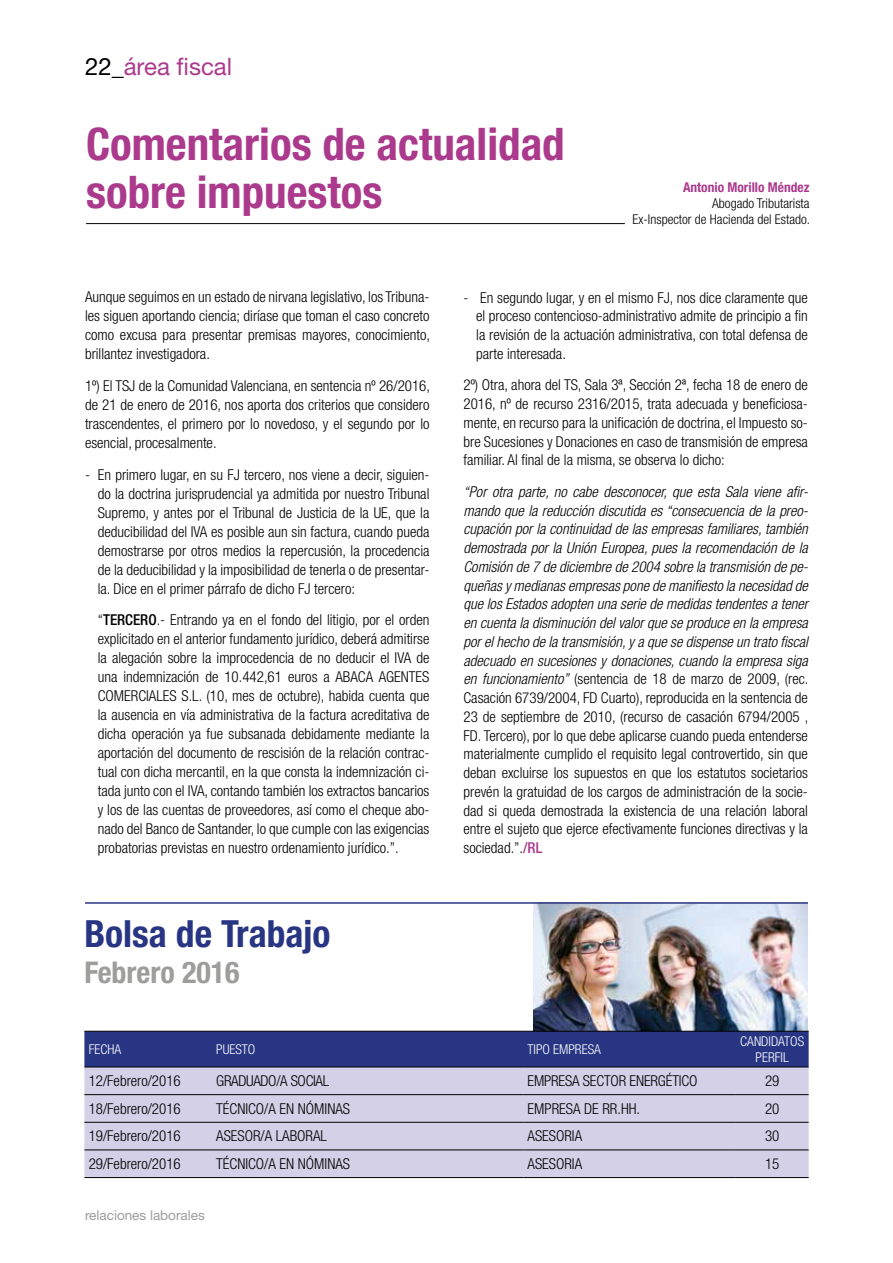
<style>
.page{position:relative;width:893px;height:1263px;background:#fff}
.page>*{position:absolute;margin:0;border:0;box-sizing:border-box;transform-origin:0 0}
.t1{font:700 condensed 45px/48px "Helvetica Neue LT Std";color:#ab3a8d}
.t2{font:700 condensed 37.5px "Helvetica Neue LT Std";color:#283583}
.t3{font:700 condensed 30px "Helvetica Neue LT Std";color:#9d9d9c}
.t4{font:24px "Helvetica Neue LT Std";color:#ab3a8d}
.t5{font:300 condensed 15px/18.9px "Helvetica Neue LT Std";color:#000;text-align:justify}
.t6{font:italic 300 condensed 15px/18.8px "Helvetica Neue LT Std";color:#000;text-align:justify}
.t7{font:300 condensed 15px "Helvetica Neue LT Std";letter-spacing:-.02em;color:#000}
.t8{font:300 condensed 13.5px/16.2px "Helvetica Neue LT Std";color:#000;text-align:right}
.t9{font:300 condensed 13.5px/16.2px "Helvetica Neue LT Std";color:#fff;text-align:center}
.t10{font:700 condensed 13.5px "Helvetica Neue LT Std";color:#ab3a8d}
.t11{font:13.5px "Helvetica Neue LT Std";color:#9d9d9c}
.s1{color:#000}
.s2{font-weight:500}
.s3{font-style:normal}
.s4{font-weight:500;font-style:normal;color:#ab3a8d}
</style>
<div class="page">
<hr style="left:86px;top:223px;width:539px;height:1px;background:#000">
<img style="left:533px;top:904px;width:275px;height:127px">
<div style="left:84px;top:1032px;width:725px;height:34px;background:#283583"></div>
<div style="left:84px;top:1067px;width:725px;height:110px;background:#d3d0e7"></div>
<hr style="left:736px;top:1031px;width:73px;height:1px;background:#000">
<hr style="left:84px;top:1031px;width:128px;height:1px;background:#000">
<hr style="left:212px;top:1031px;width:311px;height:1px;background:#000">
<hr style="left:523px;top:1031px;width:213px;height:1px;background:#000">
<hr style="left:84px;top:1066px;width:128px;height:1px;background:#000">
<hr style="left:212px;top:1066px;width:311px;height:1px;background:#000">
<hr style="left:84px;top:1094px;width:128px;height:1px;background:#000">
<hr style="left:212px;top:1094px;width:311px;height:1px;background:#000">
<hr style="left:84px;top:1122px;width:128px;height:1px;background:#000">
<hr style="left:212px;top:1122px;width:311px;height:1px;background:#000">
<hr style="left:84px;top:1149px;width:128px;height:1px;background:#000">
<hr style="left:212px;top:1149px;width:311px;height:1px;background:#000">
<hr style="left:84px;top:1177px;width:128px;height:1px;background:#000">
<hr style="left:212px;top:1177px;width:311px;height:1px;background:#000">
<hr style="left:735px;top:1031px;width:1px;height:35px;background:#283583">
<hr style="left:523px;top:1066px;width:213px;height:1px;background:#000">
<hr style="left:736px;top:1066px;width:73px;height:1px;background:#000">
<hr style="left:523px;top:1094px;width:213px;height:1px;background:#000">
<hr style="left:736px;top:1094px;width:73px;height:1px;background:#000">
<hr style="left:523px;top:1122px;width:213px;height:1px;background:#000">
<hr style="left:736px;top:1122px;width:73px;height:1px;background:#000">
<hr style="left:523px;top:1149px;width:213px;height:1px;background:#000">
<hr style="left:736px;top:1149px;width:73px;height:1px;background:#000">
<hr style="left:523px;top:1177px;width:213px;height:1px;background:#000">
<hr style="left:736px;top:1177px;width:73px;height:1px;background:#000">
<hr style="left:85px;top:902px;width:723px;height:2px;background:#283583">
<h3 class="t4" style="left:85px;top:52px;width:149px"><span class="s1">22_</span>área fiscal</h3>
<h1 class="t1" style="left:86px;top:119px;width:480px">Comentarios de actualidad sobre impuestos</h1>
<p class="t10" style="left:683px;top:179px;width:128px">Antonio Morillo Méndez</p>
<p class="t8" style="left:632px;top:195px;width:179px">Abogado Tributarista<br>Ex-Inspector de Hacienda del Estado.</p>
<p class="t5" style="left:85px;top:287px;width:346px">Aunque seguimos en un estado de nirvana legislativo, los Tribuna&shy;les siguen aportando ciencia; diríase que toman el caso concreto como excusa para presentar premisas mayores, conocimiento, brillantez investigadora.</p>
<p class="t5" style="left:85px;top:376px;width:347px">1º) El TSJ de la Comunidad Valenciana, en sentencia nº 26/2016, de 21 de enero de 2016, nos aporta dos criterios que considero trascendentes, el primero por lo novedoso, y el segundo por lo esencial, procesalmente.</p>
<p class="t5" style="left:98px;top:465px;width:333px;text-indent:-13px">- En primero lugar, en su FJ tercero, nos viene a decir, siguien&shy;do la doctrina jurisprudencial ya admitida por nuestro Tribunal Supremo, y antes por el Tribunal de Justicia de la UE, que la deducibilidad del IVA es posible aun sin factura, cuando pueda demostrarse por otros medios la repercusión, la procedencia de la deducibilidad y la imposibilidad de tenerla o de presentar&shy;la. Dice en el primer párrafo de dicho FJ tercero:</p>
<p class="t5" style="left:98px;top:610px;width:333px">“<span class="s2">TERCERO</span>.- Entrando ya en el fondo del litigio, por el orden explicitado en el anterior fundamento jurídico, deberá admitirse la alegación sobre la improcedencia de no deducir el IVA de una indemnización de 10.442,61 euros a ABACA AGENTES COMERCIALES S.L. (10, mes de octubre), habida cuenta que la ausencia en vía administrativa de la factura acreditativa de dicha operación ya fue subsanada debidamente mediante la aportación del documento de rescisión de la relación contrac&shy;tual con dicha mercantil, en la que consta la indemnización ci&shy;tada junto con el IVA, contando también los extractos bancarios y los de las cuentas de proveedores, así como el cheque abo&shy;nado del Banco de Santander, lo que cumple con las exigencias probatorias previstas en nuestro ordenamiento jurídico.”.</p>
<h2 class="t2" style="left:84px;top:911px;width:248px">Bolsa de Trabajo</h2>
<h3 class="t3" style="left:84px;top:954px;width:157px">Febrero 2016</h3>
<p class="t5" style="left:476px;top:288px;width:333px;text-indent:-13px">- En segundo lugar, y en el mismo FJ, nos dice claramente que el proceso contencioso-administrativo admite de principio a fin la revisión de la actuación administrativa, con total defensa de parte interesada.</p>
<p class="t5" style="left:463px;top:375px;width:346px">2º) Otra, ahora del TS, Sala 3ª, Sección 2ª, fecha 18 de enero de 2016, nº de recurso 2316/2015, trata adecuada y beneficiosa&shy;mente, en recurso para la unificación de doctrina, el Impuesto so&shy;bre Sucesiones y Donaciones en caso de transmisión de empresa familiar. Al final de la misma, se observa lo dicho:</p>
<p class="t6" style="left:463px;top:482px;width:346px">“Por otra parte, no cabe desconocer, que esta Sala viene afir&shy;mando que la reducción discutida es “consecuencia de la preo&shy;cupación por la continuidad de las empresas familiares, también demostrada por la Unión Europea, pues la recomendación de la Comisión de 7 de diciembre de 2004 sobre la transmisión de pe&shy;queñas y medianas empresas pone de manifiesto la necesidad de que los Estados adopten una serie de medidas tendentes a tener en cuenta la disminución del valor que se produce en la empresa por el hecho de la transmisión, y a que se dispense un trato fiscal adecuado en sucesiones y donaciones, cuando la empresa siga en funcionamiento” <span class="s3">(sentencia de 18 de marzo de 2009, (rec.<br>Casación 6739/2004, FD Cuarto), reproducida en la sentencia de 23 de septiembre de 2010, (recurso de casación 6794/2005 , FD. Tercero), por lo que debe aplicarse cuando pueda entenderse materialmente cumplido el requisito legal controvertido, sin que deban excluirse los supuestos en que los estatutos societarios prevén la gratuidad de los cargos de administración de la socie&shy;dad si queda demostrada la existencia de una relación laboral entre el sujeto que ejerce efectivamente funciones directivas y la sociedad.”.</span><span class="s4">/RL</span></p>
<p class="t9" style="left:89px;top:1041px;width:34px">FECHA</p>
<p class="t9" style="left:216px;top:1041px;width:41px">PUESTO</p>
<p class="t9" style="left:527px;top:1041px;width:75px">TIPO EMPRESA</p>
<p class="t9" style="left:740px;top:1033px;width:65px">CANDIDATOS<br>PERFIL</p>
<p class="t5" style="left:89px;top:1071px;width:94px">12/Febrero/2016</p>
<p class="t7" style="left:216px;top:1072px;width:114px">GRADUADO/A SOCIAL</p>
<p class="t5" style="left:527px;top:1071px;width:171px">EMPRESA SECTOR ENERGÉTICO</p>
<p class="t5" style="left:765px;top:1071px;width:16px">29</p>
<p class="t5" style="left:89px;top:1099px;width:94px">18/Febrero/2016</p>
<p class="t5" style="left:216px;top:1099px;width:135px">TÉCNICO/A EN NÓMINAS</p>
<p class="t5" style="left:527px;top:1099px;width:114px">EMPRESA DE RR.HH.</p>
<p class="t5" style="left:765px;top:1099px;width:16px">20</p>
<p class="t5" style="left:89px;top:1126px;width:94px">19/Febrero/2016</p>
<p class="t5" style="left:216px;top:1126px;width:112px">ASESOR/A LABORAL</p>
<p class="t5" style="left:527px;top:1126px;width:56px">ASESORIA</p>
<p class="t5" style="left:765px;top:1126px;width:16px">30</p>
<p class="t5" style="left:89px;top:1154px;width:94px">29/Febrero/2016</p>
<p class="t5" style="left:216px;top:1154px;width:135px">TÉCNICO/A EN NÓMINAS</p>
<p class="t5" style="left:527px;top:1154px;width:56px">ASESORIA</p>
<p class="t5" style="left:765px;top:1154px;width:16px">15</p>
<p class="t11" style="left:85px;top:1207px;width:121px">relaciones laborales</p>
</div>
